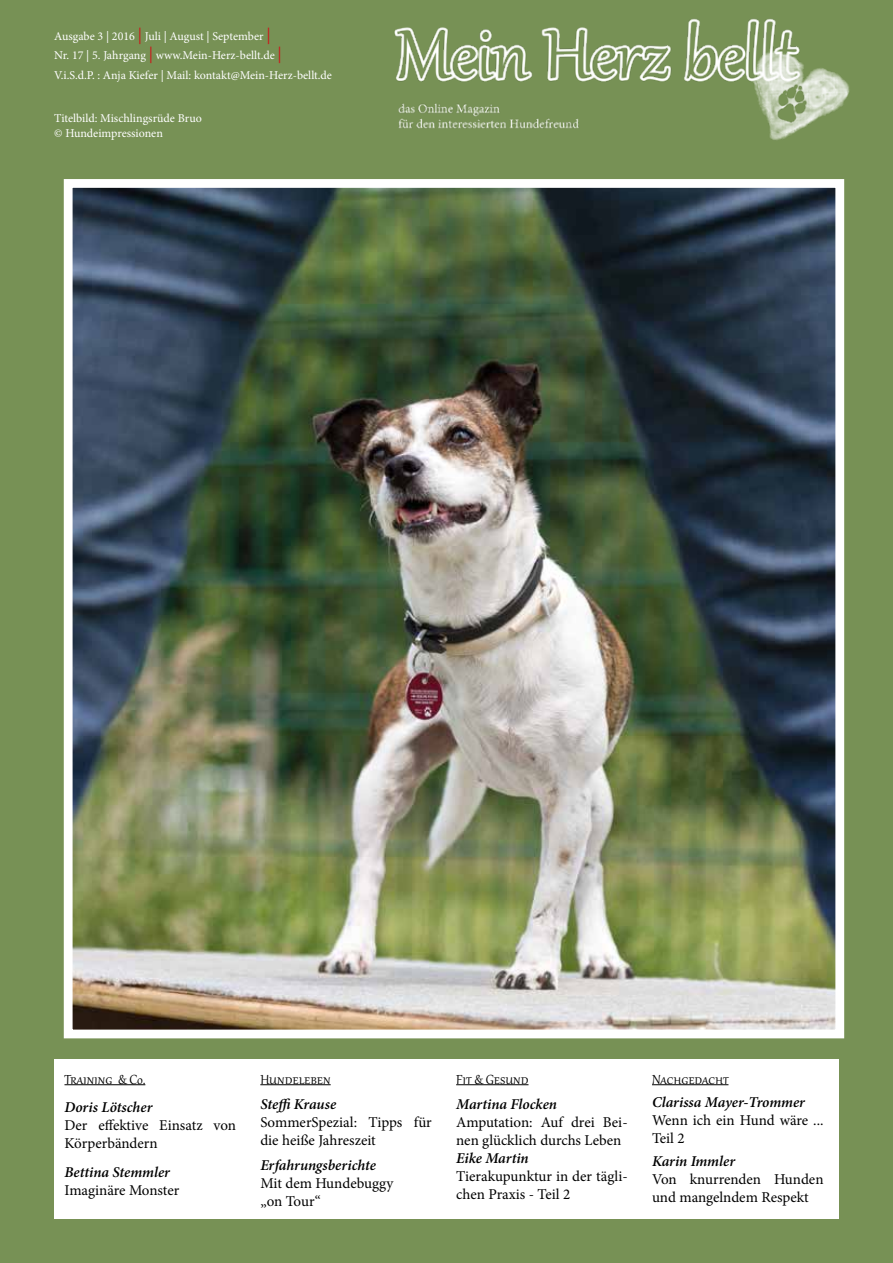
<style>
.page{position:relative;width:893px;height:1263px;background:#779155}
.page>*{position:absolute;margin:0;border:0;box-sizing:border-box;transform-origin:0 0}
.t1{font:16.2px "Gabriola";color:#000}
.t2{font:15px/18px "Minion Pro";letter-spacing:-.01em;color:#000}
.t3{font:italic 600 15px "Minion Pro";letter-spacing:-.005em;color:#000}
.t4{font:12px/19.8px "Minion Pro";letter-spacing:-.01em;color:#fff}
.s1{font-size:16.5px;color:#cd171a}
.s2{font-size:16.5px;color:#779155}
</style>
<div class="page">
<img style="left:394px;top:18px;width:456px;height:122px">
<div style="left:54px;top:1059px;width:785px;height:159px;background:#fff"></div>
<hr style="left:64px;top:1084px;width:81px;height:1px;background:#000">
<hr style="left:456px;top:1084px;width:72px;height:1px;background:#000">
<hr style="left:260px;top:1084px;width:71px;height:1px;background:#000">
<hr style="left:652px;top:1084px;width:76px;height:1px;background:#000">
<img style="left:74px;top:189px;width:760px;height:839px">
<div style="left:64px;top:179px;width:780px;height:859px;border:9px solid #fff"></div>
<p class="t4" style="left:54px;top:26px;width:284px">Ausgabe 3 | 2016 <span class="s1">|</span> Juli | August | September <span class="s1">|<br></span>Nr. 17 | 5. Jahrgang <span class="s1">|</span> www.Mein-Herz-bellt.de <span class="s1">|<br></span>V.i.S.d.P. : Anja Kiefer | Mail: kontakt@Mein-Herz-bellt.de<span class="s2">|</span></p>
<p class="t4" style="left:54px;top:111px;width:149px;line-height:14.4px">Titelbild: Mischlingsrüde Bruo © Hundeimpressionen</p>
<p class="t1" style="left:64px;top:1068px;width:82px">Training &amp; Co.</p>
<p class="t3" style="left:64px;top:1097px;width:90px">Doris Lötscher</p>
<p class="t2" style="left:64px;top:1117px;width:173px">Der effektive Einsatz von<br>Körperbändern</p>
<p class="t3" style="left:64px;top:1162px;width:107px">Bettina Stemmler</p>
<p class="t2" style="left:64px;top:1181px;width:116px">Imaginäre Monster</p>
<p class="t1" style="left:260px;top:1068px;width:72px">Hundeleben</p>
<p class="t3" style="left:260px;top:1093px;width:77px">Steffi Krause</p>
<p class="t2" style="left:260px;top:1113px;width:173px">SommerSpezial: Tipps für die heiße Jahreszeit</p>
<p class="t3" style="left:260px;top:1155px;width:117px">Erfahrungsberichte</p>
<p class="t2" style="left:260px;top:1174px;width:135px">Mit dem Hundebuggy „on Tour“</p>
<p class="t1" style="left:456px;top:1068px;width:74px">Fit &amp; Gesund</p>
<p class="t3" style="left:456px;top:1093px;width:102px">Martina Flocken</p>
<p class="t2" style="left:456px;top:1113px;width:173px">Amputation: Auf drei Bei&shy;nen glücklich durchs Leben</p>
<p class="t3" style="left:456px;top:1147px;width:74px">Eike Martin</p>
<p class="t2" style="left:456px;top:1167px;width:173px">Tierakupunktur in der tägli&shy;chen Praxis - Teil 2</p>
<p class="t1" style="left:652px;top:1068px;width:78px">Nachgedacht</p>
<p class="t3" style="left:652px;top:1092px;width:155px">Clarissa Mayer-Trommer</p>
<p class="t2" style="left:652px;top:1111px;width:173px">Wenn ich ein Hund wäre ...<br>Teil 2</p>
<p class="t3" style="left:652px;top:1151px;width:85px">Karin Immler</p>
<p class="t2" style="left:652px;top:1171px;width:173px">Von knurrenden Hunden und mangelndem Respekt</p>
</div>
